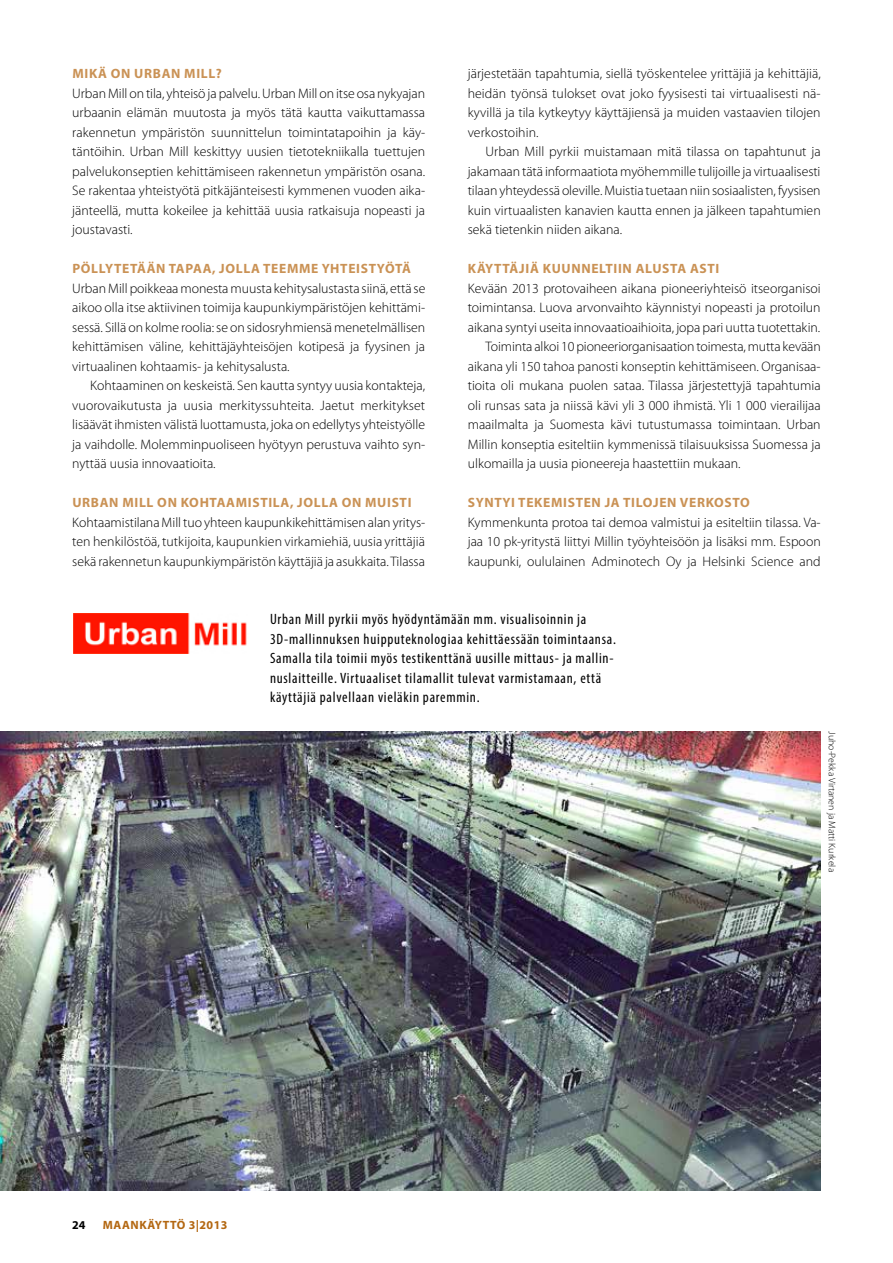
<style>
.page{position:relative;width:893px;height:1263px;background:#fff}
.page>*{position:absolute;margin:0;border:0;box-sizing:border-box;transform-origin:0 0}
.t1{font:condensed 15px/19.5px "Myriad Pro";letter-spacing:.05em;color:#000}
.t2{font:300 13.8px/19.5px "Myriad Pro";color:#000;text-align:justify}
.t3{font:700 13.5px "Myriad Pro";letter-spacing:.05em;color:#ca9255}
.t4{font:700 12px "Myriad Pro";letter-spacing:.05em;color:#b36711}
.t5{font:700 12px "Myriad Pro";color:#000}
.t6{font:300 9.75px "Myriad Pro";color:#000}
</style>
<div class="page">
<img style="left:0;top:731px;width:821px;height:460px">
<img style="left:73px;top:613px;width:174px;height:40px">
<p class="t3" style="left:72px;top:65px;width:82px">MIKÄ ON URBAN</p>
<p class="t3" style="left:184px;top:65px;width:39px">MILL?</p>
<p class="t2" style="left:72px;top:84px;width:354px">Urban Mill on tila, yhteisö ja palvelu. Urban Mill on itse osa nykyajan urbaanin elämän muutosta ja myös tätä kautta vaikuttamassa rakennetun ympäristön suunnittelun toimintatapoihin ja käy&shy;täntöihin. Urban Mill keskittyy uusien tietotekniikalla tuettujen palvelukonseptien kehittämiseen rakennetun ympäristön osana.<br>Se rakentaa yhteistyötä pitkäjänteisesti kymmenen vuoden aika&shy;jänteellä, mutta kokeilee ja kehittää uusia ratkaisuja nopeasti ja joustavasti.</p>
<p class="t3" style="left:72px;top:260px;width:42px">PÖLLYTET</p>
<p class="t3" style="left:137px;top:260px;width:137px">ÄÄN TAPAA, JOLLA TEEMME</p>
<p class="t3" style="left:322px;top:260px;width:27px">YHTEISTY</p>
<p class="t3" style="left:385px;top:260px;width:27px">ÖTÄ</p>
<p class="t2" style="left:72px;top:279px;width:355px">Urban Mill poikkeaa monesta muusta kehitysalustasta siinä, että se aikoo olla itse aktiivinen toimija kaupunkiympäristöjen kehittämi&shy;sessä. Sillä on kolme roolia: se on sidosryhmiensä menetelmällisen kehittämisen väline, kehittäjäyhteisöjen kotipesä ja fyysinen ja virtuaalinen kohtaamis- ja kehitysalusta.</p>
<p class="t2" style="left:72px;top:376px;width:354px;text-indent:18px">Kohtaaminen on keskeistä. Sen kautta syntyy uusia kontakteja, vuorovaikutusta ja uusia merkityssuhteita. Jaetut merkitykset lisäävät ihmisten välistä luottamusta, joka on edellytys yhteistyölle ja vaihdolle. Molemminpuoliseen hyötyyn perustuva vaihto syn&shy;nyttää uusia innovaatioita.</p>
<p class="t3" style="left:72px;top:494px;width:20px">URBAN</p>
<p class="t3" style="left:122px;top:494px;width:96px">MILL ON KOHTAAMISTI</p>
<p class="t3" style="left:273px;top:494px;width:101px">LA, JOLLA ON MUISTI</p>
<p class="t2" style="left:72px;top:513px;width:354px">Kohtaamistilana Mill tuo yhteen kaupunkikehittämisen alan yritys&shy;ten henkilöstöä, tutkijoita, kaupunkien virkamiehiä, uusia yrittäjiä sekä rakennetun kaupunkiympäristön käyttäjiä ja asukkaita. Tilassa</p>
<p class="t2" style="left:468px;top:64px;width:354px">järjestetään tapahtumia, siellä työskentelee yrittäjiä ja kehittäjiä, heidän työnsä tulokset ovat joko fyysisesti tai virtuaalisesti nä&shy;kyvillä ja tila kytkeytyy käyttäjiensä ja muiden vastaavien tilojen verkostoihin.</p>
<p class="t2" style="left:468px;top:142px;width:354px;text-indent:18px">Urban Mill pyrkii muistamaan mitä tilassa on tapahtunut ja jakamaan tätä informaatiota myöhemmille tulijoille ja virtuaalisesti tilaan yhteydessä oleville. Muistia tuetaan niin sosiaalisten, fyysisen kuin virtuaalisten kanavien kautta ennen ja jälkeen tapahtumien sekä tietenkin niiden aikana.</p>
<p class="t3" style="left:468px;top:260px;width:94px">KÄYTTÄJIÄ KUUNNE</p>
<p class="t3" style="left:599px;top:260px;width:14px">LTIIN</p>
<p class="t3" style="left:636px;top:260px;width:26px">ALUSTA</p>
<p class="t3" style="left:690px;top:260px;width:9px">ASTI</p>
<p class="t2" style="left:468px;top:279px;width:354px">Kevään 2013 protovaiheen aikana pioneeriyhteisö itseorganisoi</p>
<p class="t2" style="left:468px;top:298px;width:354px">toimintansa. Luova arvonvaihto käynnistyi nopeasti ja protoilun</p>
<p class="t2" style="left:468px;top:318px;width:354px">aikana syntyi useita innovaatioaihioita, jopa pari uutta tuotettakin.</p>
<p class="t2" style="left:486px;top:337px;width:337px">Toiminta alkoi 10 pioneeriorganisaation toimesta, mutta kevään</p>
<p class="t2" style="left:468px;top:357px;width:354px">aikana yli 150 tahoa panosti konseptin kehittämiseen. Organisaa-</p>
<p class="t2" style="left:468px;top:376px;width:354px">tioita oli mukana puolen sataa. Tilassa järjestettyjä tapahtumia</p>
<p class="t2" style="left:468px;top:396px;width:354px">oli runsas sata ja niissä kävi yli 3 000 ihmistä. Yli 1 000 vierailijaa</p>
<p class="t2" style="left:468px;top:415px;width:354px">maailmalta ja Suomesta kävi tutustumassa toimintaan. Urban</p>
<p class="t2" style="left:468px;top:435px;width:354px">Millin konseptia esiteltiin kymmenissä tilaisuuksissa Suomessa ja</p>
<p class="t2" style="left:468px;top:454px;width:274px">ulkomailla ja uusia pioneereja haastettiin mukaan.</p>
<p class="t3" style="left:468px;top:494px;width:17px">SYNTYI</p>
<p class="t3" style="left:518px;top:494px;width:34px">TEKEMISTEN</p>
<p class="t3" style="left:605px;top:494px;width:120px">JA TI LOJEN VERKOSTO</p>
<p class="t2" style="left:468px;top:513px;width:354px">Kymmenkunta protoa tai demoa valmistui ja esiteltiin tilassa. Va&shy;jaa 10 pk-yritystä liittyi Millin työyhteisöön ja lisäksi mm. Espoon kaupunki, oululainen Adminotech Oy ja Helsinki Science and</p>
<p class="t1" style="left:270px;top:609px;width:347px">Urban Mill pyrkii myös hyödyntämään mm. visualisoinnin ja 3D-mallinnuksen huipputeknologiaa kehittäessään toimintaansa.<br>Samalla tila toimii myös testikenttänä uusille mittaus- ja mallin&shy;nuslaitteille. Virtuaaliset tilamallit tulevat varmistamaan, että käyttäjiä palvellaan vieläkin paremmin.</p>
<p class="t5" style="left:72px;top:1217px;width:15px">24</p>
<p class="t4" style="left:103px;top:1217px;width:126px">MAANKÄYTTÖ 3|2013</p>
<p class="t6" style="left:837px;top:731px;width:142px;rotate:90deg">Juho-Pekka Virtanen ja Matti Kurkela</p>
</div>
